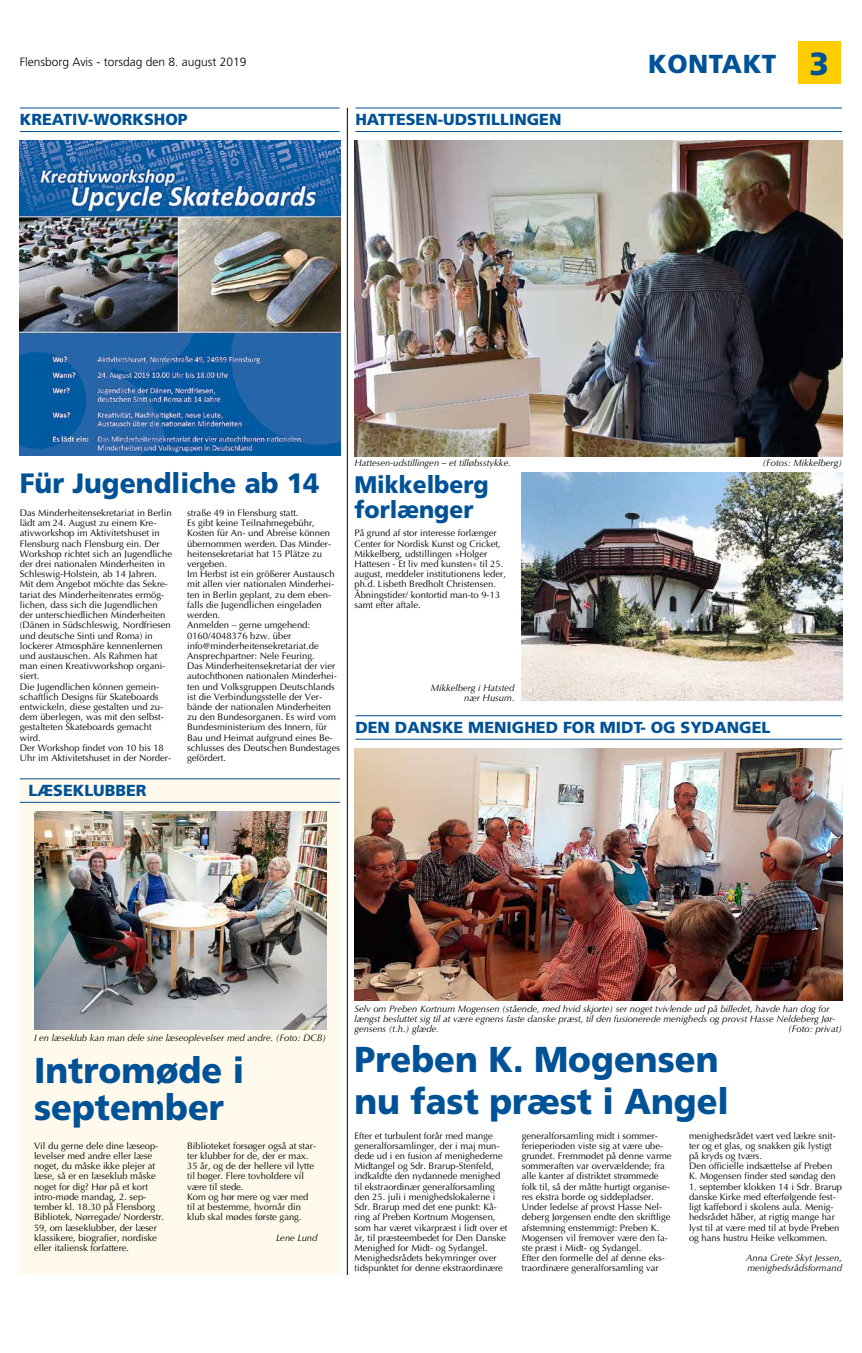
<style>
.page{position:relative;width:862px;height:1353px;background:#fff}
.page>*{position:absolute;margin:0;border:0;box-sizing:border-box;transform-origin:0 0}
.t1{font:900 36px/36.7px "Frutiger";color:#005297;scale:.95 1}
.t2{font:900 28px "Frutiger";color:#005297;scale:.95 1}
.t3{font:900 26px "Frutiger";letter-spacing:.02em;color:#005297}
.t4{font:900 24px/24.5px "Frutiger";color:#005297;scale:.95 1}
.t5{font:900 16px "Frutiger";color:#005297}
.t6{font:300 12px "Frutiger";color:#000}
.t7{font:9.4px/10.2px "Optima";color:#000}
.t8{font:italic 9.4px/10.2px "Optima";color:#000}
.s1{font-size:32px}
</style>
<div class="page">
<div style="left:798px;top:41px;width:43px;height:43px;background:#fc0"></div>
<hr style="left:20px;top:108px;width:319px;height:1px;background:#005297">
<hr style="left:20px;top:131px;width:319px;height:1px;background:#005297">
<hr style="left:355px;top:108px;width:487px;height:1px;background:#005297">
<hr style="left:355px;top:131px;width:487px;height:1px;background:#005297">
<hr style="left:355px;top:715px;width:487px;height:1px;background:#005297">
<hr style="left:355px;top:738px;width:487px;height:1px;background:#005297">
<div style="left:20px;top:778px;width:320px;height:496px;background:#fffaec"></div>
<hr style="left:20px;top:778px;width:320px;height:1px;background:#005297">
<hr style="left:20px;top:801px;width:320px;height:1px;background:#005297">
<img style="left:354px;top:140px;width:488px;height:316px">
<img style="left:521px;top:473px;width:321px;height:228px">
<img style="left:354px;top:748px;width:488px;height:252px">
<hr style="left:347px;top:108px;width:1px;height:1166px;background:#000">
<img style="left:20px;top:140px;width:320px;height:315px">
<img style="left:34px;top:811px;width:292px;height:218px">
<p class="t6" style="left:20px;top:55px;width:228px">Flensborg Avis - torsdag den 8. august 2019</p>
<h3 class="t3" style="left:648px;top:48px;width:182px">KONTAKT <span class="s1">3</span></h3>
<h3 class="t5" style="left:20px;top:110px;width:169px">KREATIV-WORKSHOP</h3>
<h3 class="t5" style="left:355px;top:110px;width:208px">HATTESEN-UDSTILLINGEN</h3>
<h2 class="t2" style="left:20px;top:466px;width:317px">Für Jugendliche ab 14</h2>
<p class="t7" style="left:20px;top:508px;width:154px">Das Minderheitensekretariat in Berlin lädt am 24. August zu einem Kre&shy;ativworkshop im Aktivitetshuset in<br>Flensburg nach Flensburg ein. Der<br>Workshop richtet sich an Jugendliche der drei nationalen Minderheiten in<br>Schleswig-Holstein, ab 14 Jahren.<br>Mit dem Angebot möchte das Sekre&shy;tariat des Minderheitenrates ermög&shy;lichen, dass sich die Jugendlichen der unterschiedlichen Minderheiten (Dänen in Südschleswig, Nordfriesen und deutsche Sinti und Roma) in lockerer Atmosphäre kennenlernen und austauschen. Als Rahmen hat man einen Kreativworkshop organi&shy;siert.<br>Die Jugendlichen können gemein&shy;schaftlich Designs für Skateboards entwickeln, diese gestalten und zu&shy;dem überlegen, was mit den selbst&shy;gestalteten Skateboards gemacht wird.<br>Der Workshop findet von 10 bis 18<br>Uhr im Aktivitetshuset in der Norder-</p>
<p class="t7" style="left:187px;top:508px;width:154px">straße 49 in Flensburg statt.<br>Es gibt keine Teilnahmegebühr,<br>Kosten für An- und Abreise können übernommen werden. Das Minder&shy;heitensekretariat hat 15 Plätze zu vergeben.<br>Im Herbst ist ein größerer Austausch mit allen vier nationalen Minderhei&shy;ten in Berlin geplant, zu dem eben&shy;falls die Jugendlichen eingeladen werden.<br>Anmelden – gerne umgehend:<br>0160/4048376 bzw. über info@minderheitensekretariat.de<br>Ansprechpartner: Nele Feuring.<br>Das Minderheitensekretariat der vier autochthonen nationalen Minderhei&shy;ten und Volksgruppen Deutschlands ist die Verbindungsstelle der Ver&shy;bände der nationalen Minderheiten zu den Bundesorganen. Es wird vom<br>Bundesministerium des Innern, für<br>Bau und Heimat aufgrund eines Be&shy;schlusses des Deutschen Bundestages gefördert.</p>
<h3 class="t5" style="left:28px;top:780px;width:120px">LÆSEKLUBBER</h3>
<p class="t8" style="left:354px;top:458px;width:158px">Hattesen-udstillingen – et tilløbsstykke.</p>
<p class="t8" style="left:762px;top:458px;width:81px">(Fotos: Mikkelberg)</p>
<h3 class="t4" style="left:354px;top:472px;width:143px">Mikkelberg forlænger</h3>
<p class="t7" style="left:354px;top:528px;width:153px">På grund af stor interesse forlænger Center for Nordisk Kunst og Cricket, Mikkelberg, udstillingen »Holger Hattesen - Et liv med kunsten« til 25. august, meddeler institutionens leder, ph.d. Lisbeth Bredholt Christensen.<br>Åbningstider/ kontortid man-to 9-13 samt efter aftale.</p>
<p class="t8" style="left:431px;top:683px;width:85px;text-align:right">Mikkelberg i Hatsted nær Husum.</p>
<h3 class="t5" style="left:355px;top:717px;width:416px">DEN DANSKE MENIGHED FOR MIDT- OG SYDANGEL</h3>
<p class="t8" style="left:34px;top:1032px;width:293px">I en læseklub kan man dele sine læseoplevelser med andre. (Foto: DCB)</p>
<h1 class="t1" style="left:34px;top:1051px;width:223px">Intromøde i september</h1>
<p class="t7" style="left:34px;top:1140px;width:132px">Vil du gerne dele dine læseop&shy;levelser med andre eller læse noget, du måske ikke plejer at læse, så er en læseklub måske noget for dig? Hør på et kort intro-møde mandag, 2. sep&shy;tember kl. 18.30 på Flensborg<br>Bibliotek, Nørregade/ Norderstr.<br>59, om læseklubber, der læser klassikere, biografier, nordiske eller italiensk forfattere.</p>
<p class="t7" style="left:187px;top:1140px;width:131px">Biblioteket forsøger også at star&shy;ter klubber for de, der er max.<br>35 år, og de der hellere vil lytte til bøger. Flere tovholdere vil være til stede.<br>Kom og hør mere og vær med til at bestemme, hvornår din klub skal mødes første gang.</p>
<p class="t8" style="left:276px;top:1232px;width:43px">Lene Lund</p>
<p class="t8" style="left:354px;top:1003px;width:482px">Selv om Preben Kortnum Mogensen (stående, med hvid skjorte) ser noget tvivlende ud på billedet, havde han dog for længst besluttet sig til at være egnens faste danske præst, til den fusionerede menigheds og provst Hasse Neldeberg Jør&shy;gensens (t.h.) glæde.</p>
<p class="t8" style="left:788px;top:1023px;width:55px">(Foto: privat)</p>
<h1 class="t1" style="left:354px;top:1038px;width:396px;line-height:42px">Preben K. Mogensen nu fast præst i Angel</h1>
<p class="t7" style="left:354px;top:1130px;width:155px">Efter et turbulent forår med mange generalforsamlinger, der i maj mun&shy;dede ud i en fusion af menighederne Midtangel og Sdr. Brarup-Stenfeld, indkaldte den nydannede menighed til ekstraordinær generalforsamling den 25. juli i menighedslokalerne i Sdr. Brarup med det ene punkt: Kå&shy;ring af Preben Kortnum Mogensen, som har været vikarpræst i lidt over et år, til præsteembedet for Den Danske Menighed for Midt- og Sydangel.<br>Menighedsrådets bekymringer over tidspunktet for denne ekstraordinære</p>
<p class="t7" style="left:522px;top:1130px;width:151px">generalforsamling midt i sommer&shy;ferieperioden viste sig at være ube&shy;grundet. Fremmødet på denne varme sommeraften var overvældende; fra alle kanter af distriktet strømmede folk til, så der måtte hurtigt organise&shy;res ekstra borde og siddepladser.<br>Under ledelse af provst Hasse Nel&shy;deberg Jørgensen endte den skriftlige afstemning enstemmigt: Preben K.<br>Mogensen vil fremover være den fa&shy;ste præst i Midt- og Sydangel.<br>Efter den formelle del af denne eks&shy;traordinære generalforsamling var</p>
<p class="t7" style="left:689px;top:1130px;width:148px">menighedsrådet vært ved lækre snit&shy;ter og et glas, og snakken gik lystigt på kryds og tværs.<br>Den officielle indsættelse af Preben<br>K. Mogensen finder sted søndag den</p>
<p class="t7" style="left:689px;top:1181px;width:155px">1. september klokken 14 i Sdr. Brarup danske Kirke med efterfølgende fest&shy;ligt kaffebord i skolens aula. Menig&shy;hedsrådet håber, at rigtig mange har lyst til at være med til at byde Preben og hans hustru Heike velkommen.</p>
<p class="t8" style="left:746px;top:1252px;width:97px">Anna Grete Skyt Jessen, menighedsrådsformand</p>
</div>
